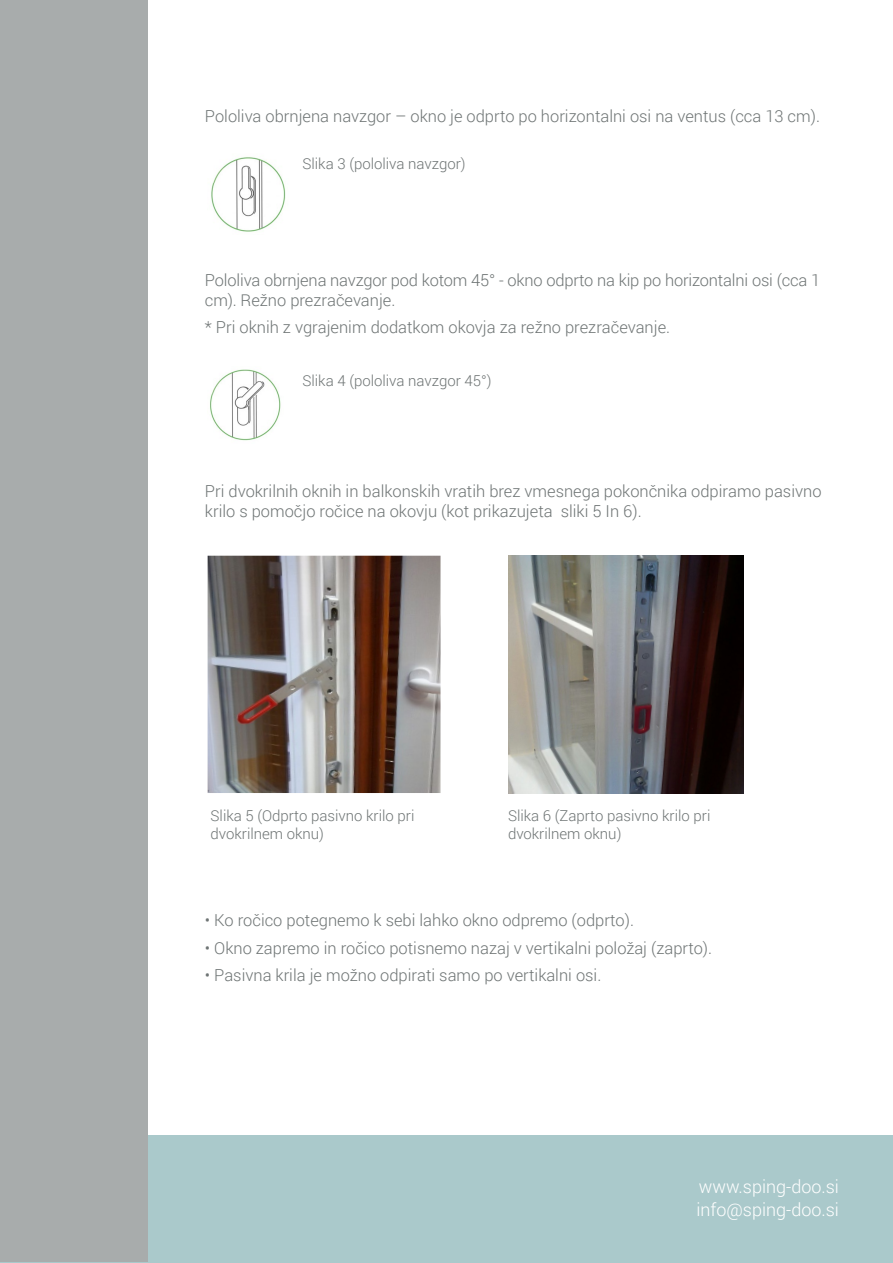
<style>
.page{position:relative;width:893px;height:1263px;background:#fff}
.page>*{position:absolute;margin:0;border:0;box-sizing:border-box;transform-origin:0 0}
.t1{font:300 18px/22.5px "Roboto";color:#fff}
.t2{font:300 16.5px/19.8px "Roboto";color:#6e7474}
.t3{font:300 15px/18px "Roboto";color:#6e7474}
</style>
<div class="page">
<div style="left:0;top:1135px;width:892px;height:128px;background:#aac9cb"></div>
<div style="left:0;top:1px;width:147px;height:1261px;background:#a8acac"></div>
<img style="left:210px;top:369px;width:71px;height:72px">
<img style="left:208px;top:556px;width:233px;height:237px">
<img style="left:508px;top:556px;width:235px;height:237px">
<img style="left:211px;top:157px;width:75px;height:75px">
<p class="t2" style="left:205px;top:106px;width:616px">Pololiva obrnjena navzgor – okno je odprto po horizontalni osi na ventus (cca 13 cm).</p>
<p class="t3" style="left:302px;top:154px;width:165px">Slika 3 (pololiva navzgor)</p>
<p class="t2" style="left:205px;top:270px;width:617px">Pololiva obrnjena navzgor pod kotom 45° - okno odprto na kip po horizontalni osi (cca 1 cm). Režno prezračevanje.</p>
<p class="t2" style="left:205px;top:317px;width:467px">* Pri oknih z vgrajenim dodatkom okovja za režno prezračevanje.</p>
<p class="t3" style="left:302px;top:371px;width:191px">Slika 4 (pololiva navzgor 45°)</p>
<p class="t2" style="left:205px;top:481px;width:618px">Pri dvokrilnih oknih in balkonskih vratih brez vmesnega pokončnika odpiramo pasivno krilo s pomočjo ročice na okovju (kot prikazujeta sliki 5 In 6).</p>
<p class="t3" style="left:211px;top:806px;width:205px">Slika 5 (Odprto pasivno krilo pri dvokrilnem oknu)</p>
<p class="t3" style="left:508px;top:806px;width:204px">Slika 6 (Zaprto pasivno krilo pri dvokrilnem oknu)</p>
<p class="t2" style="left:205px;top:910px;width:430px">• Ko ročico potegnemo k sebi lahko okno odpremo (odprto).</p>
<p class="t2" style="left:205px;top:937px;width:509px">• Okno zapremo in ročico potisnemo nazaj v vertikalni položaj (zaprto).</p>
<p class="t2" style="left:205px;top:965px;width:398px">• Pasivna krila je možno odpirati samo po vertikalni osi.</p>
<p class="t1" style="left:696px;top:1175px;width:144px">www.sping-doo.si info@sping-doo.si</p>
</div>
